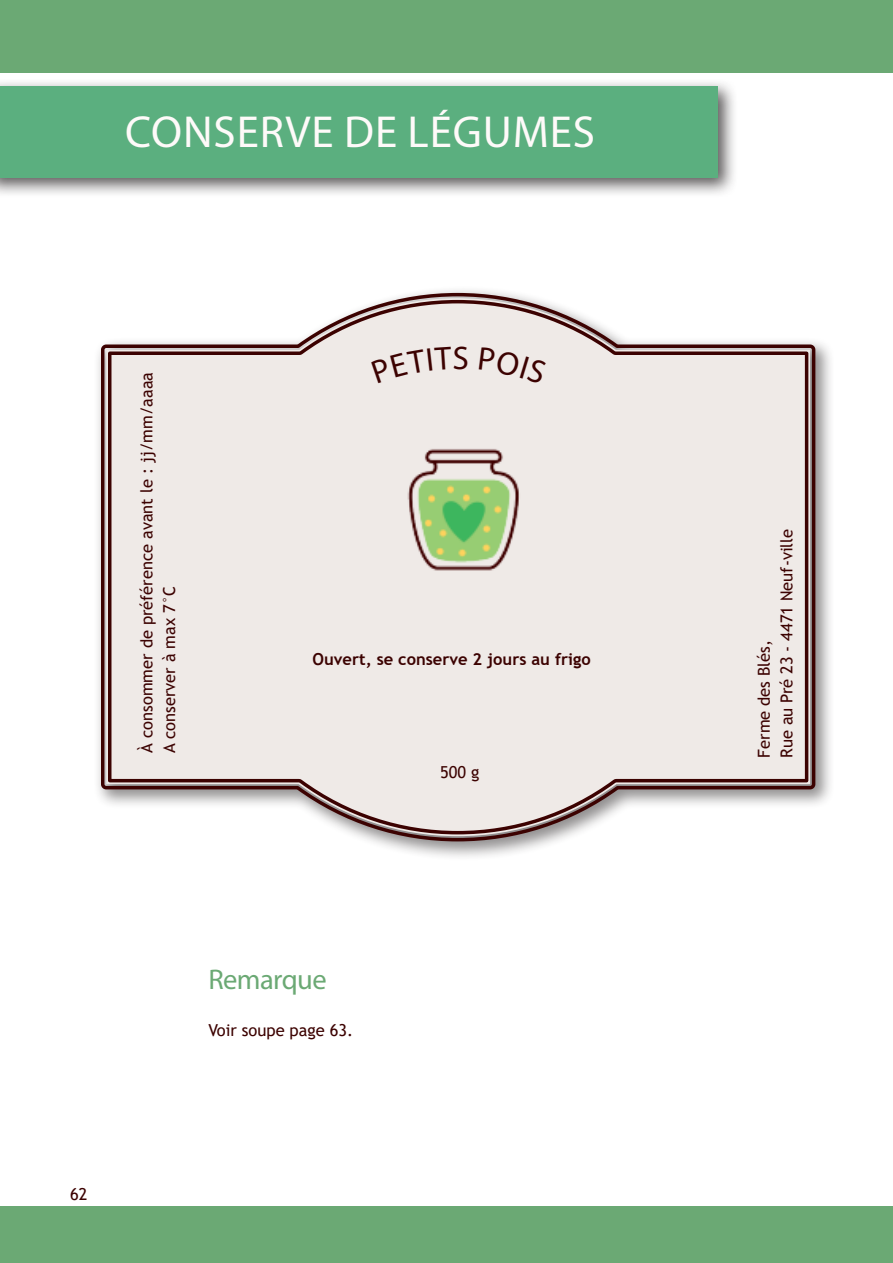
<style>
.page{position:relative;width:893px;height:1263px;background:#fff}
.page>*{position:absolute;margin:0;border:0;box-sizing:border-box;transform-origin:0 0}
.Titre_3{font:45px "Myriad Pro";letter-spacing:.02em;color:#fefaf9}
.Titre_4{font:28.5px "Myriad Pro";letter-spacing:-.02em;color:#6ba974}
.étiquette_texte{font:16.5px "Trebuchet MS";color:#3c0201}
.étiquette_texte-2{font:700 16.5px "Trebuchet MS";color:#3c0201}
.Titre_4-2{font:16.5px "Trebuchet MS";color:#3c0201}
.étiquette_sous_titre{font:16.5px "Trebuchet MS";color:#3c0201}
</style>
<div class="page">
<div style="left:0;top:78px;width:738px;height:120px;background:#231f20;opacity:.75"></div>
<div style="left:0;top:86px;width:718px;height:92px;background:#5baf7f"></div>
<div style="left:93px;top:285px;width:742px;height:576px;background:#231f20;opacity:.5"></div>
<svg style="left:99px;top:291px;width:718px;height:552px"></svg>
<svg style="left:106px;top:298px;width:704px;height:538px"></svg>
<div style="left:0;top:0;width:893px;height:72px;background:#6ba974"></div>
<div style="left:0;top:1206px;width:893px;height:57px;background:#6ba974"></div>
<img style="left:404px;top:446px;width:121px;height:128px">
<div style="left:371px;top:346px;width:97px;height:37px;background:#efeae7"></div>
<div style="left:479px;top:347px;width:68px;height:38px;background:#efeae7"></div>
<p class="Titre_3" style="left:125px;top:104px;width:471px">CONSERVE DE LÉGUMES</p>
<p class="étiquette_texte" style="left:136px;top:752px;width:382px;rotate:-90deg">À consommer de préférence avant le : jj/mm/aaaa</p>
<p class="étiquette_texte" style="left:159px;top:752px;width:168px;rotate:-90deg">A conserver à max 7°C</p>
<p class="étiquette_texte" style="left:776px;top:757px;width:230px;rotate:-90deg">Rue au Pré 23 - 4471 Neuf-ville</p>
<p class="étiquette_texte-2" style="left:313px;top:649px;width:280px">Ouvert, se conserve 2 jours au frigo</p>
<p class="étiquette_texte" style="left:754px;top:757px;width:119px;rotate:-90deg">Ferme des Blés,</p>
<p class="étiquette_sous_titre" style="left:440px;top:761px;width:41px">500 g</p>
<p class="étiquette_texte" style="left:70px;top:1183px;width:19px">62</p>
<p class="Titre_4" style="left:208px;top:962px;width:120px">Remarque</p>
<p class="Titre_4-2" style="left:208px;top:1020px;width:146px">Voir soupe page 63.</p>
</div>
